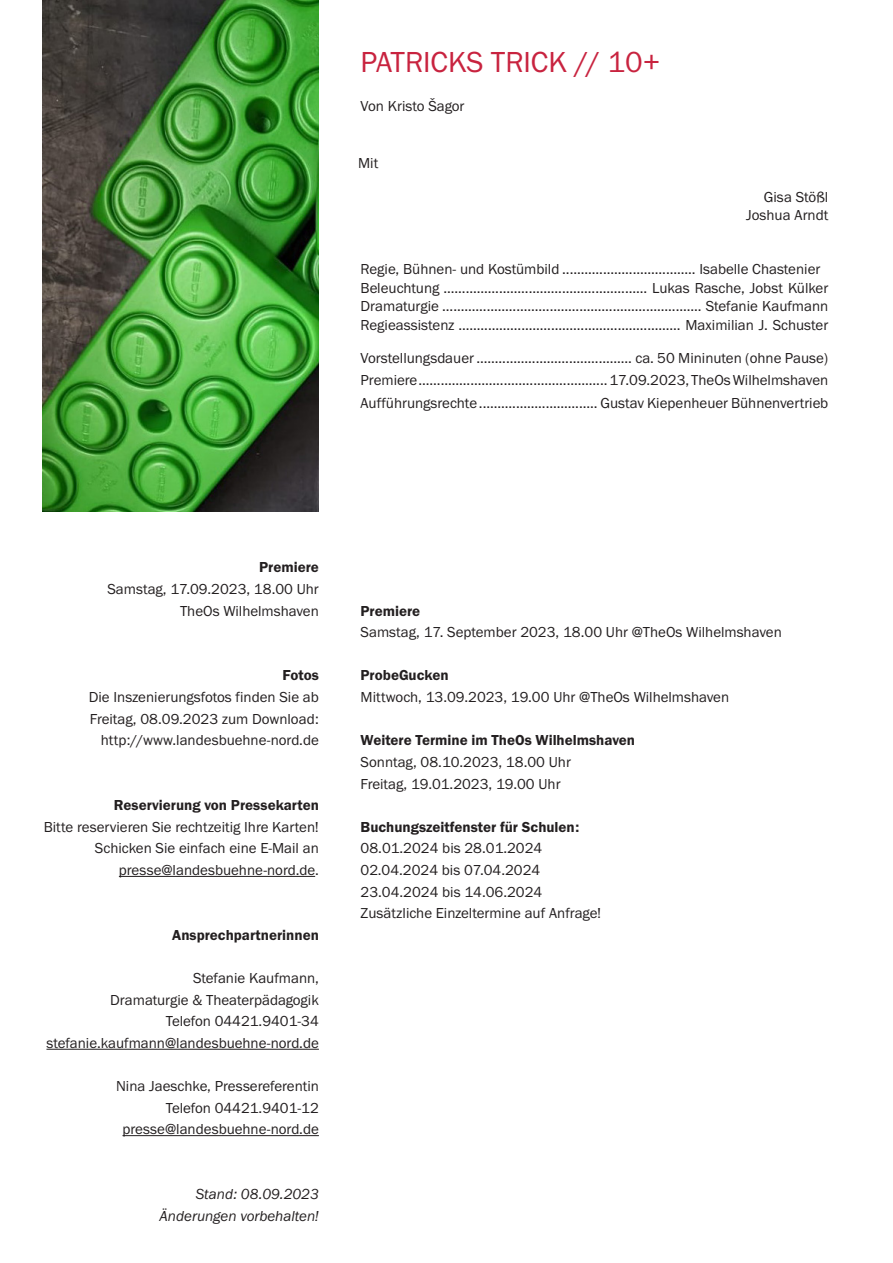
<style>
.page{position:relative;width:893px;height:1263px;background:#fff}
.page>*{position:absolute;margin:0;border:0;box-sizing:border-box;transform-origin:0 0}
.t1{font:30px "Franklin Gothic URW Boo";letter-spacing:-.005em;color:#c8233f}
.t2{font:15px/21.6px "Franklin Gothic URW Boo";color:#231f20}
.t3{font:15px "Franklin Gothic URW Dem";color:#231f20}
.t4{font:15px "Franklin Gothic URW Boo Ita";color:#231f20}
</style>
<div class="page">
<hr style="left:119px;top:876px;width:196px;height:1px;background:#231f20">
<hr style="left:46px;top:1049px;width:273px;height:1px;background:#231f20">
<hr style="left:122px;top:1135px;width:197px;height:1px;background:#231f20">
<img style="left:43px;top:0;width:276px;height:511px">
<p class="t1" style="left:361px;top:43px;width:301px">PATRICKS TRICK // 10+</p>
<p class="t2" style="left:361px;top:95px;width:105px">Von Kristo Šagor</p>
<p class="t2" style="left:358px;top:152px;width:22px">Mit</p>
<p class="t2" style="left:764px;top:186px;width:66px">Gisa Stößl</p>
<p class="t2" style="left:746px;top:204px;width:84px">Joshua Arndt</p>
<p class="t2" style="left:361px;top:258px;width:461px">Regie, Bühnen- und Kostümbild .................................... Isabelle Chastenier</p>
<p class="t2" style="left:361px;top:277px;width:469px">Beleuchtung ....................................................... Lukas Rasche, Jobst Külker</p>
<p class="t2" style="left:361px;top:295px;width:469px">Dramaturgie ...................................................................... Stefanie Kaufmann</p>
<p class="t2" style="left:361px;top:314px;width:469px">Regieassistenz ............................................................ Maximilian J. Schuster</p>
<p class="t2" style="left:361px;top:347px;width:469px">Vorstellungsdauer .......................................... ca. 50 Mininuten (ohne Pause)</p>
<p class="t2" style="left:361px;top:369px;width:469px">Premiere ................................................... 17.09.2023, TheOs Wilhelmshaven</p>
<p class="t2" style="left:361px;top:392px;width:469px">Aufführungsrechte ................................ Gustav Kiepenheuer Bühnenvertrieb</p>
<p class="t3" style="left:259px;top:558px;width:61px">Premiere</p>
<p class="t2" style="left:107px;top:578px;width:213px">Samstag, 17.09.2023, 18.00 Uhr</p>
<p class="t2" style="left:180px;top:600px;width:140px">TheOs Wilhelmshaven</p>
<p class="t3" style="left:283px;top:666px;width:38px">Fotos</p>
<p class="t2" style="left:89px;top:686px;width:232px">Die Inszenierungsfotos finden Sie ab<br>Freitag, 08.09.2023 zum Download:</p>
<p class="t2" style="left:101px;top:729px;width:220px">http://www.landesbuehne-nord.de</p>
<p class="t3" style="left:114px;top:796px;width:207px">Reservierung von Pressekarten</p>
<p class="t2" style="left:44px;top:816px;width:277px;text-align:right">Bitte reservieren Sie rechtzeitig Ihre Karten!<br>Schicken Sie einfach eine E-Mail an</p>
<p class="t2" style="left:119px;top:859px;width:202px">presse@landesbuehne-nord.de.</p>
<p class="t3" style="left:172px;top:925px;width:148px">Ansprechpartnerinnen</p>
<p class="t2" style="left:193px;top:967px;width:127px">Stefanie Kaufmann,</p>
<p class="t2" style="left:110px;top:988px;width:210px">Dramaturgie &amp; Theaterpädagogik</p>
<p class="t2" style="left:166px;top:1010px;width:155px">Telefon 04421.9401-34</p>
<p class="t2" style="left:46px;top:1032px;width:274px">stefanie.kaufmann@landesbuehne-nord.de</p>
<p class="t2" style="left:116px;top:1075px;width:204px">Nina Jaeschke, Pressereferentin</p>
<p class="t2" style="left:166px;top:1096px;width:155px">Telefon 04421.9401-12</p>
<p class="t2" style="left:122px;top:1118px;width:198px">presse@landesbuehne-nord.de</p>
<p class="t4" style="left:196px;top:1184px;width:125px">Stand: 08.09.2023</p>
<p class="t4" style="left:159px;top:1206px;width:161px">Änderungen vorbehalten!</p>
<p class="t3" style="left:361px;top:601px;width:61px">Premiere</p>
<p class="t2" style="left:361px;top:621px;width:423px">Samstag, 17. September 2023, 18.00 Uhr @TheOs Wilhelmshaven</p>
<p class="t3" style="left:361px;top:666px;width:90px">ProbeGucken</p>
<p class="t2" style="left:361px;top:686px;width:370px">Mittwoch, 13.09.2023, 19.00 Uhr @TheOs Wilhelmshaven</p>
<p class="t3" style="left:361px;top:731px;width:276px">Weitere Termine im TheOs Wilhelmshaven</p>
<p class="t2" style="left:361px;top:751px;width:212px">Sonntag, 08.10.2023, 18.00 Uhr</p>
<p class="t2" style="left:361px;top:772px;width:202px">Freitag, 19.01.2023, 19.00 Uhr</p>
<p class="t3" style="left:361px;top:817px;width:220px">Buchungszeitfenster für Schulen:</p>
<p class="t2" style="left:361px;top:837px;width:183px">08.01.2024 bis 28.01.2024</p>
<p class="t2" style="left:361px;top:859px;width:181px">02.04.2024 bis 07.04.2024</p>
<p class="t2" style="left:361px;top:880px;width:183px">23.04.2024 bis 14.06.2024</p>
<p class="t2" style="left:361px;top:902px;width:242px">Zusätzliche Einzeltermine auf Anfrage!</p>
</div>
